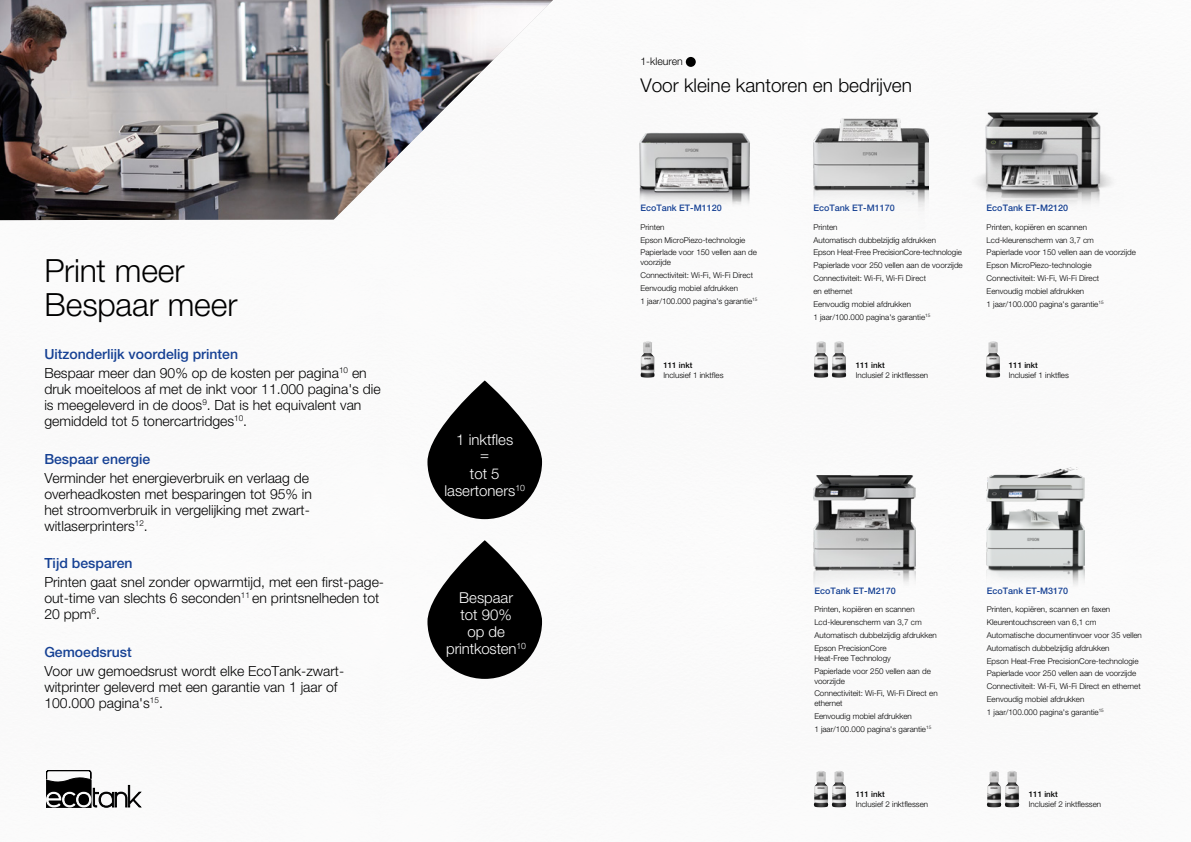
<style>
.page{position:relative;width:1191px;height:842px;background:#fff}
.page>*{position:absolute;margin:0;border:0;box-sizing:border-box;transform-origin:0 0}
.t1{font:300 32px/34px "Helvetica Neue LT";letter-spacing:-.005em;color:#000}
.t2{font:300 19px "Helvetica Neue LT";color:#000}
.INTRO{font:300 15px/17px "Helvetica Neue LT";color:#fff;text-align:center}
.INTRO-2{font:300 14px/16px "Helvetica Neue LT";color:#000}
.INTRO_MEDIUM{font:500 14px "Helvetica Neue LT";color:#164194}
.COLOUR{font:300 10.5px "Helvetica Neue LT";color:#000}
.H3__black{font:500 9px "Helvetica Neue LT";color:#164194}
.BODY{font:300 8px/10px "Helvetica Neue LT";color:#000}
.BODY_MEDIUM{font:500 8px "Helvetica Neue LT";color:#000}
</style>
<div class="page">
<div style="left:686px;top:57px;width:10px;height:10px;background:#000;border-radius:50%"></div>
<svg style="left:427px;top:380px;width:115px;height:139px;fill:#000"></svg>
<svg style="left:427px;top:540px;width:115px;height:139px;fill:#000"></svg>
<img style="left:0;top:0;width:553px;height:220px">
<img style="left:814px;top:771px;width:14px;height:36px">
<img style="left:832px;top:771px;width:14px;height:36px">
<img style="left:814px;top:475px;width:101px;height:114px">
<img style="left:639px;top:132px;width:111px;height:74px">
<img style="left:985px;top:341px;width:15px;height:37px">
<img style="left:973px;top:112px;width:141px;height:94px">
<img style="left:813px;top:119px;width:115px;height:93px">
<img style="left:987px;top:771px;width:14px;height:36px">
<img style="left:1004px;top:771px;width:15px;height:36px">
<img style="left:814px;top:341px;width:14px;height:37px">
<img style="left:832px;top:341px;width:14px;height:37px">
<img style="left:986px;top:468px;width:98px;height:118px">
<img style="left:640px;top:341px;width:15px;height:37px">
<svg style="left:46px;top:770px;width:95px;height:38px"></svg>
<h1 class="t1" style="left:45px;top:253px;width:194px">Print meer<br>Bespaar meer</h1>
<p class="INTRO_MEDIUM" style="left:44px;top:346px;width:195px">Uitzonderlijk voordelig printen</p>
<p class="INTRO-2" style="left:44px;top:365px;width:338px">Bespaar meer dan 90% op de kosten per pagina<sup>10</sup> en druk moeiteloos af met de inkt voor 11.000 pagina's die is meegeleverd in de doos<sup>9</sup>. Dat is het equivalent van gemiddeld tot 5 tonercartridges<sup>10</sup>.</p>
<p class="INTRO_MEDIUM" style="left:44px;top:450px;width:107px">Bespaar energie</p>
<p class="INTRO-2" style="left:44px;top:469px;width:269px">Verminder het energieverbruik en verlaag de overheadkosten met besparingen tot 95% in het stroomverbruik in vergelijking met zwart&shy;witlaserprinters<sup>12</sup>.</p>
<p class="INTRO_MEDIUM" style="left:44px;top:555px;width:90px">Tijd besparen</p>
<p class="INTRO-2" style="left:44px;top:574px;width:341px">Printen gaat snel zonder opwarmtijd, met een first-page&shy;out-time van slechts 6 seconden<sup>11</sup> en printsnelheden tot<br>20 ppm<sup>6</sup>.</p>
<p class="INTRO_MEDIUM" style="left:44px;top:643px;width:89px">Gemoedsrust</p>
<p class="INTRO-2" style="left:44px;top:662px;width:301px">Voor uw gemoedsrust wordt elke EcoTank-zwart&shy;witprinter geleverd met een garantie van 1 jaar of<br>100.000 pagina's<sup>15</sup>.</p>
<p class="INTRO" style="left:456px;top:430px;width:58px">1 inktfles</p>
<p class="INTRO" style="left:480px;top:446px;width:10px">=</p>
<p class="INTRO" style="left:444px;top:464px;width:82px">tot 5 lasertoners<sup>10</sup></p>
<p class="INTRO" style="left:446px;top:589px;width:81px">Bespaar<br>tot 90%<br>op de printkosten<sup>10</sup></p>
<p class="COLOUR" style="left:640px;top:55px;width:44px">1-kleuren</p>
<h2 class="t2" style="left:640px;top:74px;width:273px">Voor kleine kantoren en bedrijven</h2>
<p class="H3__black" style="left:640px;top:203px;width:83px">EcoTank ET-M1120</p>
<p class="BODY" style="left:640px;top:222px;width:26px">Printen</p>
<p class="BODY" style="left:640px;top:235px;width:106px">Epson MicroPiezo-technologie</p>
<p class="BODY" style="left:640px;top:247px;width:118px">Papierlade voor 150 vellen aan de voorzijde</p>
<p class="BODY" style="left:640px;top:270px;width:114px">Connectiviteit: Wi-Fi, Wi-Fi Direct</p>
<p class="BODY" style="left:640px;top:283px;width:99px">Eenvoudig mobiel afdrukken</p>
<p class="BODY" style="left:640px;top:296px;width:118px">1 jaar/100.000 pagina's garantie<sup>15</sup></p>
<p class="BODY_MEDIUM" style="left:663px;top:360px;width:31px">111 inkt</p>
<p class="BODY" style="left:663px;top:370px;width:62px">Inclusief 1 inktfles</p>
<p class="H3__black" style="left:813px;top:203px;width:83px">EcoTank ET-M1170</p>
<p class="BODY" style="left:813px;top:222px;width:26px">Printen</p>
<p class="BODY" style="left:813px;top:235px;width:124px">Automatisch dubbelzijdig afdrukken</p>
<p class="BODY" style="left:813px;top:247px;width:150px">Epson Heat-Free PrecisionCore-technologie</p>
<p class="BODY" style="left:813px;top:260px;width:151px">Papierlade voor 250 vellen aan de voorzijde</p>
<p class="BODY" style="left:813px;top:273px;width:114px">Connectiviteit: Wi-Fi, Wi-Fi Direct</p>
<p class="BODY" style="left:813px;top:286px;width:40px">en ethernet</p>
<p class="BODY" style="left:813px;top:299px;width:99px">Eenvoudig mobiel afdrukken</p>
<p class="BODY" style="left:813px;top:312px;width:118px">1 jaar/100.000 pagina's garantie<sup>15</sup></p>
<p class="BODY_MEDIUM" style="left:855px;top:360px;width:31px">111 inkt</p>
<p class="BODY" style="left:855px;top:370px;width:74px">Inclusief 2 inktflessen</p>
<p class="H3__black" style="left:986px;top:203px;width:83px">EcoTank ET-M2120</p>
<p class="BODY" style="left:986px;top:222px;width:102px">Printen, kopiëren en scannen</p>
<p class="BODY" style="left:986px;top:235px;width:109px">Lcd-kleurenscherm van 3,7 cm</p>
<p class="BODY" style="left:986px;top:247px;width:151px">Papierlade voor 150 vellen aan de voorzijde</p>
<p class="BODY" style="left:986px;top:260px;width:106px">Epson MicroPiezo-technologie</p>
<p class="BODY" style="left:986px;top:273px;width:114px">Connectiviteit: Wi-Fi, Wi-Fi Direct</p>
<p class="BODY" style="left:986px;top:286px;width:99px">Eenvoudig mobiel afdrukken</p>
<p class="BODY" style="left:986px;top:299px;width:118px">1 jaar/100.000 pagina's garantie<sup>15</sup></p>
<p class="BODY_MEDIUM" style="left:1008px;top:360px;width:31px">111 inkt</p>
<p class="BODY" style="left:1008px;top:370px;width:62px">Inclusief 1 inktfles</p>
<p class="H3__black" style="left:814px;top:585px;width:83px">EcoTank ET-M2170</p>
<p class="BODY" style="left:814px;top:604px;width:102px">Printen, kopiëren en scannen</p>
<p class="BODY" style="left:814px;top:617px;width:109px">Lcd-kleurenscherm van 3,7 cm</p>
<p class="BODY" style="left:814px;top:630px;width:124px">Automatisch dubbelzijdig afdrukken</p>
<p class="BODY" style="left:814px;top:643px;width:78px">Epson PrecisionCore<br>Heat-Free Technology</p>
<p class="BODY" style="left:814px;top:666px;width:118px">Papierlade voor 250 vellen aan de voorzijde</p>
<p class="BODY" style="left:814px;top:688px;width:125px">Connectiviteit: Wi-Fi, Wi-Fi Direct en ethernet</p>
<p class="BODY" style="left:814px;top:711px;width:99px">Eenvoudig mobiel afdrukken</p>
<p class="BODY" style="left:814px;top:724px;width:118px">1 jaar/100.000 pagina's garantie<sup>15</sup></p>
<p class="BODY_MEDIUM" style="left:855px;top:790px;width:31px">111 inkt</p>
<p class="BODY" style="left:855px;top:799px;width:74px">Inclusief 2 inktflessen</p>
<p class="H3__black" style="left:987px;top:585px;width:83px">EcoTank ET-M3170</p>
<p class="BODY" style="left:987px;top:604px;width:125px">Printen, kopiëren, scannen en faxen</p>
<p class="BODY" style="left:987px;top:617px;width:111px">Kleurentouchscreen van 6,1 cm</p>
<p class="BODY" style="left:987px;top:630px;width:157px">Automatische documentinvoer voor 35 vellen</p>
<p class="BODY" style="left:987px;top:643px;width:124px">Automatisch dubbelzijdig afdrukken</p>
<p class="BODY" style="left:987px;top:656px;width:153px">Epson Heat-Free PrecisionCore-technologie</p>
<p class="BODY" style="left:987px;top:668px;width:151px">Papierlade voor 250 vellen aan de voorzijde</p>
<p class="BODY" style="left:987px;top:681px;width:155px">Connectiviteit: Wi-Fi, Wi-Fi Direct en ethernet</p>
<p class="BODY" style="left:987px;top:694px;width:99px">Eenvoudig mobiel afdrukken</p>
<p class="BODY" style="left:987px;top:707px;width:118px">1 jaar/100.000 pagina's garantie<sup>15</sup></p>
<p class="BODY_MEDIUM" style="left:1028px;top:790px;width:31px">111 inkt</p>
<p class="BODY" style="left:1028px;top:799px;width:74px">Inclusief 2 inktflessen</p>
</div>
